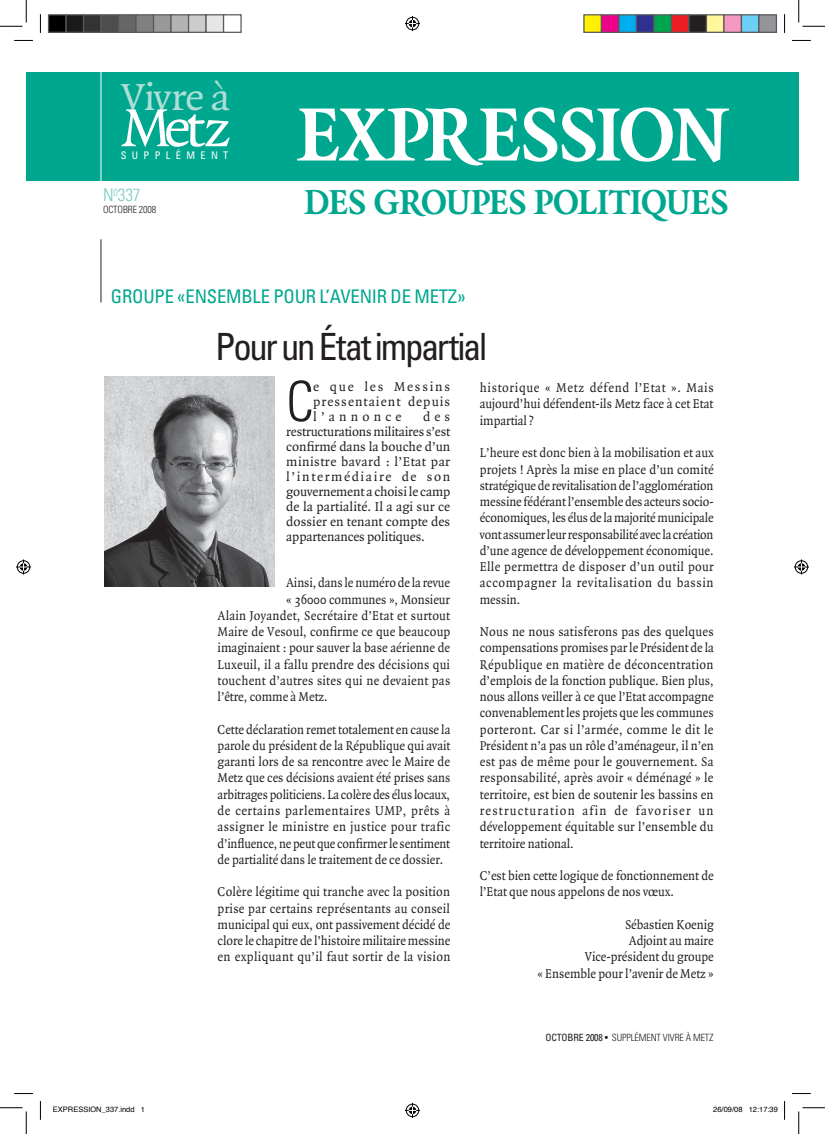
<style>
.page{position:relative;width:825px;height:1134px;background:#fff}
.page>*{position:absolute;margin:0;border:0;box-sizing:border-box;transform-origin:0 0}
.t1{font:700 81px "Quadraat";letter-spacing:-.04em;color:#fff}
.t2{font:57.5px "Quadraat";color:#fff;scale:1.07 1}
.t3{font:300 condensed 55.25px "Univers";color:#231f20}
.t4{font:40.38px "Quadraat";letter-spacing:-.035em;color:#b0ded6;scale:1.07 1}
.t5{font:condensed 37.5px "Univers";letter-spacing:-.065em;color:#231f20}
.t6{font:700 37.25px "Quadraat";letter-spacing:-.01em;color:#00a78f}
.t7{font:condensed 18.75px "Univers";letter-spacing:-.01em;color:#00a78f}
.t8{font:300 condensed 17.5px "Univers";color:#7bcbc0}
.t9{font:13.75px/16.2px "Quadraat";color:#231f20;text-align:justify;scale:.94 1}
.t10{font:13.75px/16.2px "Quadraat";color:#231f20;text-align:justify;scale:.93 1}
.t11{font:13.75px/15px "Quadraat";color:#231f20;text-align:justify}
.t12{font:13.75px "Quadraat";letter-spacing:.02em;color:#231f20;scale:.94 1}
.t13{font:condensed 10.5px "Univers";letter-spacing:.515em;color:#fff}
.t14{font:300 condensed 10px "Univers";letter-spacing:-.01em;color:#231f20}
.t15{font:7.5px "Helvetica";color:#000}
.s1{font-weight:400}
</style>
<div class="page">
<div style="left:26px;top:72px;width:773px;height:109px;background:#00a78f"></div>
<hr style="left:101px;top:35px;width:1px;height:194px;background:#fff">
<hr style="left:101px;top:239px;width:1px;height:63px;background:#231f20">
<img style="left:104px;top:376px;width:170px;height:210px">
<svg style="left:14px;top:40px;width:19px;height:1px"></svg>
<svg style="left:792px;top:40px;width:19px;height:1px"></svg>
<svg style="left:14px;top:1093px;width:19px;height:1px"></svg>
<svg style="left:792px;top:1093px;width:19px;height:1px"></svg>
<svg style="left:40px;top:14px;width:1px;height:19px"></svg>
<svg style="left:40px;top:1101px;width:1px;height:18px"></svg>
<svg style="left:784px;top:14px;width:1px;height:19px"></svg>
<svg style="left:784px;top:1101px;width:1px;height:18px"></svg>
<svg style="left:0;top:0;width:27px;height:27px"></svg>
<svg style="left:0;top:1107px;width:27px;height:26px"></svg>
<svg style="left:798px;top:0;width:27px;height:27px"></svg>
<svg style="left:798px;top:1107px;width:27px;height:26px"></svg>
<svg style="left:405px;top:16px;width:15px;height:15px"></svg>
<svg style="left:405px;top:1102px;width:15px;height:15px"></svg>
<svg style="left:16px;top:559px;width:15px;height:15px"></svg>
<svg style="left:794px;top:559px;width:15px;height:15px"></svg>
<div style="left:49px;top:15px;width:17px;height:17px;background:#000"></div>
<div style="left:48px;top:14px;width:19px;height:19px;border:1px solid #595959"></div>
<div style="left:66px;top:15px;width:18px;height:17px;background:#1a1a1a"></div>
<div style="left:65px;top:14px;width:19px;height:19px;border:1px solid #595959"></div>
<div style="left:84px;top:15px;width:17px;height:17px;background:#333"></div>
<div style="left:83px;top:14px;width:19px;height:19px;border:1px solid #595959"></div>
<div style="left:101px;top:15px;width:18px;height:17px;background:#4d4d4d"></div>
<div style="left:100px;top:14px;width:19px;height:19px;border:1px solid #595959"></div>
<div style="left:119px;top:15px;width:17px;height:17px;background:#666"></div>
<div style="left:118px;top:14px;width:19px;height:19px;border:1px solid #595959"></div>
<div style="left:136px;top:15px;width:18px;height:17px;background:#808080"></div>
<div style="left:135px;top:14px;width:19px;height:19px;border:1px solid #595959"></div>
<div style="left:154px;top:15px;width:17px;height:17px;background:#999"></div>
<div style="left:153px;top:14px;width:19px;height:19px;border:1px solid #595959"></div>
<div style="left:171px;top:15px;width:18px;height:17px;background:#b3b3b3"></div>
<div style="left:170px;top:14px;width:19px;height:19px;border:1px solid #595959"></div>
<div style="left:189px;top:15px;width:17px;height:17px;background:#ccc"></div>
<div style="left:188px;top:14px;width:19px;height:19px;border:1px solid #595959"></div>
<div style="left:206px;top:15px;width:18px;height:17px;background:#e6e6e6"></div>
<div style="left:205px;top:14px;width:19px;height:19px;border:1px solid #595959"></div>
<div style="left:223px;top:14px;width:19px;height:19px;border:1px solid #595959"></div>
<div style="left:584px;top:15px;width:17px;height:17px;background:#fff101"></div>
<div style="left:583px;top:14px;width:19px;height:19px;border:1px solid #595959"></div>
<div style="left:601px;top:15px;width:18px;height:17px;background:#ed028c"></div>
<div style="left:601px;top:14px;width:19px;height:19px;border:1px solid #595959"></div>
<div style="left:619px;top:15px;width:17px;height:17px;background:#00aeef"></div>
<div style="left:618px;top:14px;width:19px;height:19px;border:1px solid #595959"></div>
<div style="left:636px;top:15px;width:18px;height:17px;background:#2e3092"></div>
<div style="left:636px;top:14px;width:19px;height:19px;border:1px solid #595959"></div>
<div style="left:654px;top:15px;width:17px;height:17px;background:#00a54f"></div>
<div style="left:653px;top:14px;width:19px;height:19px;border:1px solid #595959"></div>
<div style="left:671px;top:15px;width:18px;height:17px;background:#ee1d23"></div>
<div style="left:671px;top:14px;width:19px;height:19px;border:1px solid #595959"></div>
<div style="left:689px;top:15px;width:17px;height:17px;background:#231f20"></div>
<div style="left:688px;top:14px;width:19px;height:19px;border:1px solid #595959"></div>
<div style="left:706px;top:15px;width:18px;height:17px;background:#fff79a"></div>
<div style="left:706px;top:14px;width:19px;height:19px;border:1px solid #595959"></div>
<div style="left:724px;top:15px;width:17px;height:17px;background:#f499c2"></div>
<div style="left:723px;top:14px;width:19px;height:19px;border:1px solid #595959"></div>
<div style="left:741px;top:15px;width:18px;height:17px;background:#6bcff6"></div>
<div style="left:741px;top:14px;width:19px;height:19px;border:1px solid #595959"></div>
<div style="left:759px;top:15px;width:17px;height:17px;background:#939598"></div>
<div style="left:758px;top:14px;width:19px;height:19px;border:1px solid #595959"></div>
<h3 class="t4" style="left:121px;top:76px;width:104px">Vivre à</h3>
<p class="t13" style="left:121px;top:149px;width:76px">SUPPLÉM</p>
<h2 class="t2" style="left:121px;top:98px;width:105px">Metz</h2>
<p class="t13" style="left:200px;top:149px;width:29px">ENT</p>
<p class="t8" style="left:103px;top:185px;width:39px">N<sup>0</sup>337</p>
<p class="t14" style="left:103px;top:204px;width:55px">OCTOBRE 2008</p>
<h1 class="t1" style="left:297px;top:93px;width:433px">EXPRESSION</h1>
<h3 class="t6" style="left:304px;top:183px;width:426px">DES GROUPES POLITIQUES</h3>
<h3 class="t7" style="left:111px;top:284px;width:356px">GROUPE «ENSEMBLE POUR L’AVENIR DE METZ»</h3>
<h3 class="t5" style="left:215px;top:322px;width:273px">Pour un État impartial</h3>
<h3 class="t3" style="left:286px;top:368px;width:23px">C</h3>
<p class="t11" style="left:313px;top:379px;width:139px">e que les Messins pressentaient depuis l’annonce</p>
<p class="t11" style="left:286px;top:409px;width:166px;text-indent:137px">des restructurations militaires s’est confirmé dans la bouche d’un ministre bavard : l’Etat par l’intermédiaire de son gouvernement a choisi le camp de la partialité. Il a agi sur ce dossier en tenant compte des appartenances politiques.</p>
<p class="t10" style="left:286px;top:575px;width:178px">Ainsi, dans le numéro de la revue</p>
<p class="t10" style="left:286px;top:591px;width:178px">« 36000 communes », Monsieur</p>
<p class="t12" style="left:218px;top:608px;width:249px">Alain Joyandet, Secrétaire d’Etat et surtout</p>
<p class="t9" style="left:218px;top:624px;width:249px">Maire de Vesoul, confirme ce que beaucoup</p>
<p class="t10" style="left:218px;top:640px;width:251px">imaginaient : pour sauver la base aérienne de</p>
<p class="t9" style="left:218px;top:656px;width:249px">Luxeuil, il a fallu prendre des décisions qui</p>
<p class="t12" style="left:218px;top:673px;width:249px">touchent d’autres sites qui ne devaient pas</p>
<p class="t10" style="left:218px;top:689px;width:120px">l’être, comme à Metz.</p>
<p class="t10" style="left:218px;top:721px;width:252px">Cette déclaration remet totalement en cause la parole du président de la République qui avait garanti lors de sa rencontre avec le Maire de Metz que ces décisions avaient été prises sans arbitrages politiciens. La colère des élus locaux, de certains parlementaires UMP, prêts à assigner le ministre en justice pour trafic d’influence, ne peut que confirmer le sentiment de partialité dans le traitement de ce dossier.</p>
<p class="t9" style="left:218px;top:884px;width:249px">Colère légitime qui tranche avec la position prise par certains représentants au conseil municipal qui eux, ont passivement décidé de clore le chapitre de l’histoire militaire messine en expliquant qu’il faut sortir de la vision</p>
<p class="t9" style="left:480px;top:380px;width:250px">historique « Metz défend l’Etat ». Mais aujourd’hui défendent-ils Metz face à cet Etat impartial ?</p>
<p class="t9" style="left:480px;top:445px;width:250px">L’heure est donc bien à la mobilisation et aux projets ! Après la mise en place d’un comité stratégique de revitalisation de l’agglomération messine fédérant l’ensemble des acteurs socio&shy;économiques, les élus de la majorité municipale vont assumer leur responsabilité avec la création d’une agence de développement économique.<br>Elle permettra de disposer d’un outil pour accompagner la revitalisation du bassin messin.</p>
<p class="t9" style="left:480px;top:624px;width:250px">Nous ne nous satisferons pas des quelques compensations promises par le Président de la République en matière de déconcentration d’emplois de la fonction publique. Bien plus, nous allons veiller à ce que l’Etat accompagne convenablement les projets que les communes porteront. Car si l’armée, comme le dit le Président n’a pas un rôle d’aménageur, il n’en est pas de même pour le gouvernement. Sa responsabilité, après avoir « déménagé » le territoire, est bien de soutenir les bassins en restructuration afin de favoriser un développement équitable sur l’ensemble du territoire national.</p>
<p class="t10" style="left:480px;top:867px;width:253px">C’est bien cette logique de fonctionnement de l’Etat que nous appelons de nos vœux.</p>
<p class="t10" style="left:537px;top:916px;width:191px;text-align:right">Sébastien Koenig<br>Adjoint au maire<br>Vice-président du groupe<br>« Ensemble pour l’avenir de Metz »</p>
<p class="t14" style="left:545px;top:1031px;width:170px"><span class="s1">octobre 2008 •</span> SUPPLÉMENT VIVRE À METZ</p>
<p class="t15" style="left:53px;top:1104px;width:94px">EXPRESSION_337.indd 1</p>
<p class="t15" style="left:713px;top:1104px;width:66px">26/09/08 12:17:39</p>
</div>
